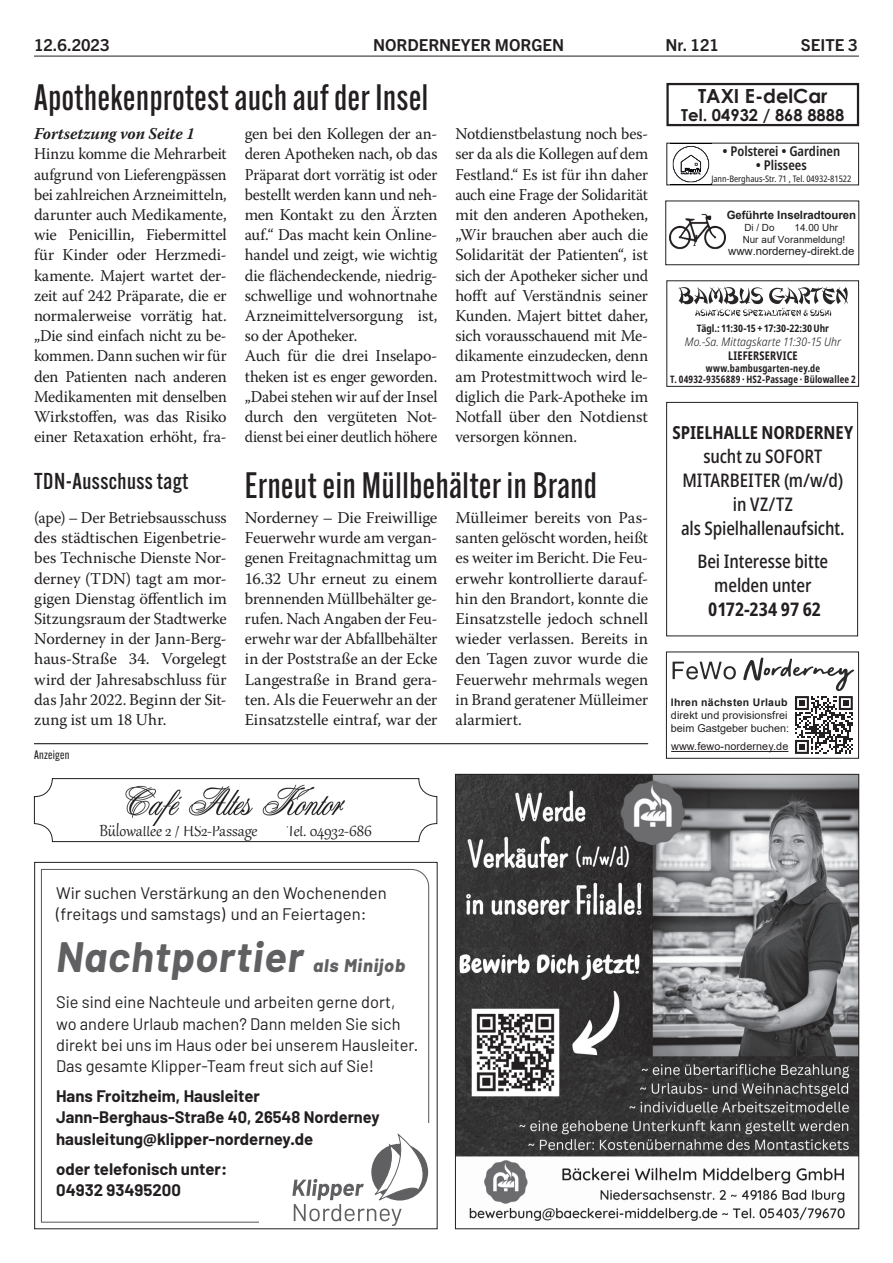
<style>
.page{position:relative;width:893px;height:1263px;background:#fff}
.page>*{position:absolute;margin:0;border:0;box-sizing:border-box;transform-origin:0 0}
.t1{font:italic 700 42.6px "Barlow";letter-spacing:.02em;color:#606063}
.t2{font:500 36px "Alternate Gothic Cond ATF";letter-spacing:.02em;color:#231f20}
.t3{font:500 22.5px "Alternate Gothic ATF";letter-spacing:.02em;color:#231f20}
.t4{font:19.8px "Gabriola";letter-spacing:-.005em;color:#231f20}
.t5{font:700 19.5px "Century Gothic";color:#231f20}
.t6{font:500 condensed 18.75px/24px "Noto Sans";letter-spacing:-.005em;color:#231f20;text-align:center}
.t7{font:700 condensed 18.75px "Noto Sans";color:#231f20}
.t8{font:italic 800 18.3px "Barlow";letter-spacing:.05em;color:#606063}
.t9{font:700 condensed 18px "Noto Sans";letter-spacing:-.005em;color:#231f20}
.t10{font:16.8px/21.3px "Barlow";color:#231f20}
.t11{font:700 16.8px/21.3px "Barlow";color:#231f20}
.t12{font:16.5px/20.2px "Warnock Pro";letter-spacing:-.01em;color:#231f20;text-align:justify}
.t13{font:16.5px/20.2px "Warnock Pro";letter-spacing:-.01em;color:#231f20;text-align:justify;scale:.95 1}
.t14{font:16.5px/20.2px "Warnock Pro";letter-spacing:-.01em;color:#231f20;text-align:justify;scale:.96 1}
.t15{font:700 16.5px "Trade Gothic Next LT Pro";color:#231f20}
.t16{font:italic 700 16.5px "Warnock Pro";color:#231f20}
.t17{font:700 16.5px "Century Gothic";color:#231f20}
.t18{font:600 condensed 13.5px "Noto Sans";color:#231f20}
.t19{font:700 condensed 12px "Noto Sans";letter-spacing:.015em;color:#231f20;scale:.91 1}
.t20{font:12px "Alternate Gothic ATF";letter-spacing:.02em;color:#231f20}
.t21{font:italic 300 semi-condensed 11.7px "Noto Sans";letter-spacing:.01em;color:#231f20}
.t22{font:11.4px "Arial";letter-spacing:-.005em;color:#231f20}
.t23{font:700 11.4px "Arial";color:#231f20}
.t24{font:10.8px/12.9px "Arial";letter-spacing:.01em;color:#231f20}
.t25{font:700 10.5px "Arial";letter-spacing:.025em;color:#231f20}
.t26{font:700 condensed 10.35px/10.5px "Noto Sans";letter-spacing:.015em;color:#231f20;text-align:center;scale:.91 1}
.t27{font:700 condensed 10.35px "Noto Sans";letter-spacing:-.01em;color:#231f20}
.t28{font:9.9px/11.4px "Arial";color:#231f20}
.t29{font:condensed 9px "Noto Sans";color:#231f20}
</style>
<div class="page">
<hr style="left:34px;top:56px;width:825px;height:1px;background:#231f20">
<div style="left:666px;top:83px;width:193px;height:43px;border:2px solid #231f20"></div>
<img style="left:672px;top:145px;width:38px;height:38px">
<img style="left:669px;top:213px;width:56px;height:37px">
<div style="left:666px;top:201px;width:193px;height:64px;border:1px solid #231f20"></div>
<hr style="left:34px;top:743px;width:614px;height:1px;background:#231f20">
<svg style="left:40px;top:868px;width:390px;height:355px"></svg>
<div style="left:259px;top:1123px;width:178px;height:106px;background:#fff"></div>
<svg style="left:292px;top:1134px;width:136px;height:92px"></svg>
<div style="left:34px;top:862px;width:403px;height:367px;border:1px solid #231f20"></div>
<img style="left:457px;top:776px;width:400px;height:445px">
<div style="left:34px;top:778px;width:403px;height:64px;border:1px solid #231f20;border-radius:18px"></div>
<img style="left:125px;top:784px;width:220px;height:42px">
<div style="left:666px;top:280px;width:193px;height:107px;border:1px solid #231f20"></div>
<img style="left:678px;top:287px;width:170px;height:30px">
<div style="left:666px;top:402px;width:192px;height:234px;border:1px solid #231f20"></div>
<svg style="left:673px;top:662px;width:63px;height:17px"></svg>
<svg style="left:743px;top:657px;width:111px;height:97px"></svg>
<hr style="left:671px;top:751px;width:117px;height:1px;background:#231f20">
<div style="left:666px;top:652px;width:193px;height:107px;border:1px solid #231f20"></div>
<p class="t15" style="left:34px;top:34px;width:77px">12.6.2023</p>
<p class="t15" style="left:373px;top:34px;width:193px">NORDERNEYER MORGEN</p>
<p class="t15" style="left:666px;top:34px;width:55px">Nr. 121</p>
<p class="t15" style="left:801px;top:34px;width:58px">SEITE 3</p>
<p class="t5" style="left:698px;top:81px;width:131px">TAXI E-delCar</p>
<p class="t17" style="left:681px;top:103px;width:165px">Tel. 04932 / 868 8888</p>
<p class="t18" style="left:722px;top:142px;width:119px">• Polsterei • Gardinen</p>
<p class="t18" style="left:756px;top:155px;width:52px">• Plissees</p>
<p class="t29" style="left:711px;top:172px;width:142px">Jann-Berghaus-Str. 71 , Tel. 04932-81522</p>
<p class="t23" style="left:727px;top:207px;width:131px">Geführte Inselradtouren</p>
<p class="t28" style="left:744px;top:222px;width:32px">Di / Do</p>
<h2 class="t2" style="left:34px;top:75px;width:396px">Apothekenprotest auch auf der Insel</h2>
<p class="t12" style="left:245px;top:123px;width:194px;text-align:left">gen bei den Kollegen der an&shy;deren Apotheken nach, ob das<br>Präparat dort vorrätig ist oder bestellt werden kann und neh&shy;men Kontakt zu den Ärzten auf.“ Das macht kein Online&shy;handel und zeigt, wie wichtig die flächendeckende, niedrig&shy;schwellige und wohnortnahe<br>Arzneimittelversorgung ist, so der Apotheker.<br>Auch für die drei Inselapo&shy;theken ist es enger geworden. „Dabei stehen wir auf der Insel durch den vergüteten Not&shy;dienst bei einer deutlich höhere</p>
<p class="t13" style="left:455px;top:123px;width:204px">Notdienstbelastung noch bes&shy;ser da als die Kollegen auf dem Festland.“ Es ist für ihn daher auch eine Frage der Solidarität mit den anderen Apotheken, „Wir brauchen aber auch die Solidarität der Patienten“, ist sich der Apotheker sicher und hofft auf Verständnis seiner Kunden. Majert bittet daher, sich vorausschauend mit Me&shy;dikamente einzudecken, denn am Protestmittwoch wird le&shy;diglich die Park-Apotheke im Notfall über den Notdienst versorgen können.</p>
<p class="t16" style="left:34px;top:124px;width:162px">Fortsetzung von Seite 1</p>
<p class="t13" style="left:34px;top:144px;width:204px">Hinzu komme die Mehrarbeit aufgrund von Lieferengpässen bei zahlreichen Arzneimitteln, darunter auch Medikamente, wie Penicillin, Fiebermittel für Kinder oder Herzmedi&shy;kamente. Majert wartet der&shy;zeit auf 242 Präparate, die er normalerweise vorrätig hat. „Die sind einfach nicht zu be&shy;kommen. Dann suchen wir für den Patienten nach anderen Medikamenten mit denselben Wirkstoffen, was das Risiko einer Retaxation erhöht, fra-</p>
<p class="t28" style="left:743px;top:222px;width:104px;text-indent:52px">14.00 Uhr<br>Nur auf Voranmeldung!</p>
<p class="t22" style="left:728px;top:243px;width:128px">www.norderney-direkt.de</p>
<p class="t27" style="left:697px;top:320px;width:134px">Tägl.: 11:30-15 + 17:30-22:30 Uhr</p>
<p class="t21" style="left:685px;top:334px;width:158px">Mo.-Sa. Mittagskarte 11:30-15 Uhr</p>
<p class="t19" style="left:728px;top:347px;width:78px">LIEFERSERVICE</p>
<p class="t26" style="left:670px;top:363px;width:205px">www.bambusgarten-ney.de<br>T. 04932-9356889 · HS2-Passage · Bülowallee 2</p>
<p class="t9" style="left:672px;top:419px;width:182px">SPIELHALLE NORDERNEY</p>
<p class="t6" style="left:681px;top:444px;width:165px">sucht zu SOFORT<br>MITARBEITER (m/w/d) in VZ/TZ<br>als Spielhallenaufsicht.</p>
<p class="t6" style="left:697px;top:549px;width:132px">Bei Interesse bitte melden unter</p>
<p class="t7" style="left:708px;top:595px;width:114px">0172-234 97 62</p>
<h2 class="t2" style="left:245px;top:463px;width:354px">Erneut ein Müllbehälter in Brand</h2>
<h3 class="t3" style="left:34px;top:467px;width:156px">TDN-Ausschuss tagt</h3>
<p class="t14" style="left:34px;top:507px;width:202px">(ape) – Der Betriebsausschuss des städtischen Eigenbetrie&shy;bes Technische Dienste Nor&shy;derney (TDN) tagt am mor&shy;gigen Dienstag öffentlich im Sitzungsraum der Stadtwerke Norderney in der Jann-Berg&shy;haus-Straße 34. Vorgelegt wird der Jahresabschluss für das Jahr 2022. Beginn der Sit&shy;zung ist um 18 Uhr.</p>
<p class="t12" style="left:245px;top:507px;width:194px">Norderney – Die Freiwillige Feuerwehr wurde am vergan&shy;genen Freitagnachmittag um 16.32 Uhr erneut zu einem brennenden Müllbehälter ge&shy;rufen. Nach Angaben der Feu&shy;erwehr war der Abfallbehälter in der Poststraße an der Ecke Langestraße in Brand gera&shy;ten. Als die Feuerwehr an der Einsatzstelle eintraf, war der</p>
<p class="t12" style="left:455px;top:507px;width:194px">Mülleimer bereits von Pas&shy;santen gelöscht worden, heißt es weiter im Bericht. Die Feu&shy;erwehr kontrollierte darauf&shy;hin den Brandort, konnte die Einsatzstelle jedoch schnell wieder verlassen. Bereits in den Tagen zuvor wurde die Feuerwehr mehrmals wegen in Brand geratener Mülleimer alarmiert.</p>
<p class="t25" style="left:671px;top:695px;width:118px">Ihren nächsten Urlaub</p>
<p class="t24" style="left:671px;top:709px;width:120px">direkt und provisionsfrei beim Gastgeber buchen:</p>
<p class="t24" style="left:671px;top:740px;width:119px">www.fewo-norderney.de</p>
<p class="t20" style="left:34px;top:747px;width:37px">Anzeigen</p>
<p class="t4" style="left:99px;top:818px;width:160px">Bülowallee 2 / HS2-Passage</p>
<p class="t4" style="left:287px;top:818px;width:86px">Tel. 04932-686</p>
<p class="t10" style="left:56px;top:881px;width:332px">Wir suchen Verstärkung an den Wochenenden (freitags und samstags) und an Feiertagen:</p>
<h1 class="t1" style="left:56px;top:930px;width:249px">Nachtportier</h1>
<p class="t8" style="left:313px;top:951px;width:93px">als Minijob</p>
<p class="t10" style="left:56px;top:991px;width:364px">Sie sind eine Nachteule und arbeiten gerne dort, wo andere Urlaub machen? Dann melden Sie sich direkt bei uns im Haus oder bei unserem Hausleiter.<br>Das gesamte Klipper-Team freut sich auf Sie!</p>
<p class="t11" style="left:56px;top:1085px;width:325px">Hans Froitzheim, Hausleiter<br>Jann-Berghaus-Straße 40, 26548 Norderney hausleitung@klipper-norderney.de</p>
<p class="t11" style="left:56px;top:1158px;width:172px">oder telefonisch unter:<br>04932 93495200</p>
</div>
